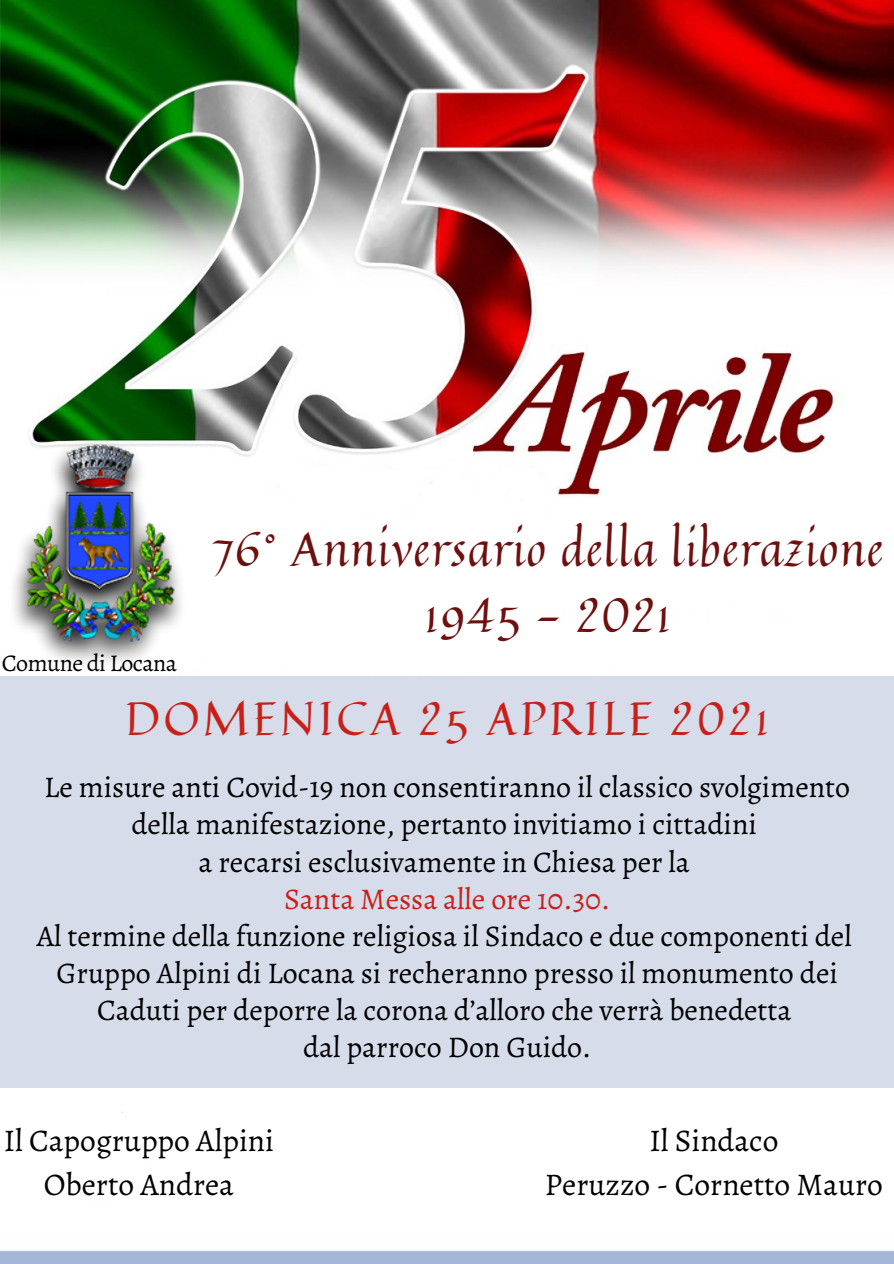
<style>
.page{position:relative;width:894px;height:1264px;background:#fff}
.page>*{position:absolute;margin:0;border:0;box-sizing:border-box;transform-origin:0 0}
.t1{font:48px "Quintessential";letter-spacing:.03em;color:#6e0f10}
.t2{font:46.5px "Quintessential";letter-spacing:.075em;color:#c82018}
.t3{font:31.5px "Alegreya";color:#000}
.t4{font:30px/37.2px "Alegreya";color:#000;text-align:center}
.t5{font:30px "Alegreya";color:#c82018}
.t6{font:24px "Alegreya";letter-spacing:-.02em;color:#000}
</style>
<div class="page">
<img style="left:0;top:0;width:893px;height:1263px">
<div style="left:0;top:676px;width:893px;height:411px;background:#d6dcea"></div>
<img style="left:0;top:434px;width:194px;height:242px">
<p class="t6" style="left:2px;top:646px;width:177px">Comune di Locana</p>
<p class="t1" style="left:212px;top:510px;width:672px">76° Anniversario della liberazione</p>
<p class="t1" style="left:424px;top:577px;width:247px">1945 - 2021</p>
<p class="t2" style="left:125px;top:682px;width:645px">DOMENICA 25 APRILE 2021</p>
<p class="t4" style="left:44px;top:768px;width:807px">Le misure anti Covid-19 non consentiranno il classico svolgimento della manifestazione, pertanto invitiamo i cittadini</p>
<p class="t4" style="left:198px;top:842px;width:492px">a recarsi esclusivamente in Chiesa per la</p>
<p class="t5" style="left:284px;top:878px;width:328px">Santa Messa alle ore 10.30.</p>
<p class="t4" style="left:37px;top:917px;width:816px">Al termine della funzione religiosa il Sindaco e due componenti del</p>
<p class="t4" style="left:56px;top:954px;width:782px">Gruppo Alpini di Locana si recheranno presso il monumento dei<br>Caduti per deporre la corona d’alloro che verrà benedetta</p>
<p class="t4" style="left:303px;top:1028px;width:290px">dal parroco Don Guido.</p>
<p class="t3" style="left:4px;top:1118px;width:272px">Il Capogruppo Alpini</p>
<p class="t3" style="left:44px;top:1162px;width:191px">Oberto Andrea</p>
<p class="t3" style="left:649px;top:1118px;width:130px">Il Sindaco</p>
<p class="t3" style="left:544px;top:1162px;width:339px">Peruzzo - Cornetto Mauro</p>
</div>
